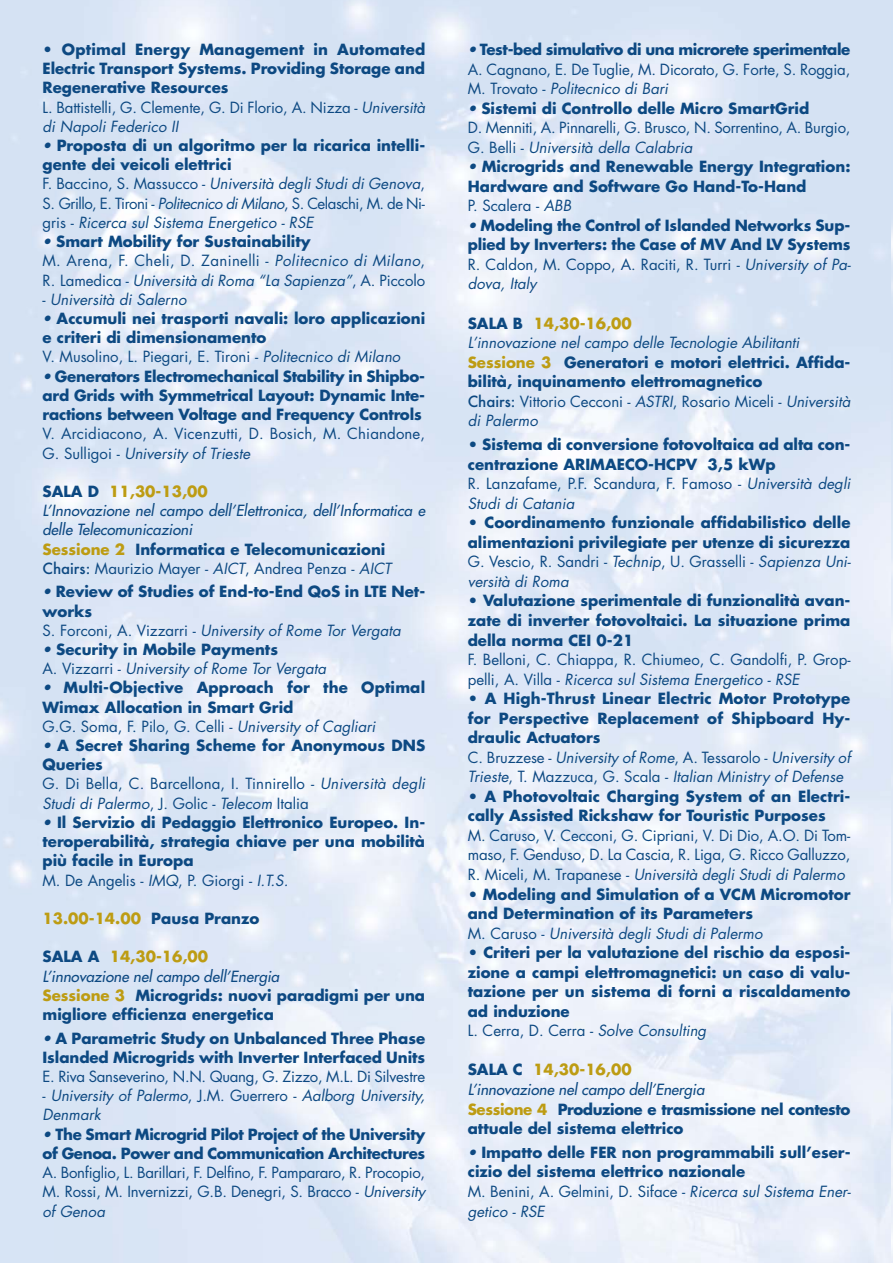
<style>
.page{position:relative;width:893px;height:1263px;background:#fff}
.page>*{position:absolute;margin:0;border:0;box-sizing:border-box;transform-origin:0 0}
.t1{font:700 15px/19.5px "Futura";color:#0d4982}
.t2{font:15px/19.5px "Futura";letter-spacing:-.01em;color:#0d4982;text-align:justify}
.t3{font:italic 15px/19.2px "Futura";color:#0d4982}
.t4{font:15px/19.2px "Futura";letter-spacing:.01em;color:#0d4982}
.t5{font:italic 15px/19.2px "Futura";color:#0d4982}
.t6{font:15px/19.2px "Futura";letter-spacing:.025em;color:#0d4982}
.t7{font:700 15px/19.5px "Futura";letter-spacing:-.025em;color:#0d4982}
.t8{font:700 15px/19.2px "Futura";letter-spacing:-.02em;color:#0d4982}
.t9{font:700 15px "Futura";color:#bd9c13}
.s1{font-weight:400}
.s2{font-weight:400;font-style:italic}
.s3{font-weight:700;font-style:normal}
.s4{font-style:normal}
.s5{font-style:italic}
.s6{font-weight:700}
.s7{font-weight:700;font-style:normal;color:#bd9c13}
.s8{font-weight:500;font-style:normal}
.s9{font-style:inherit}
.s10{color:#0d4982}
.s11{color:#bd9c13}
.s12{font-weight:500}
</style>
<div class="page">
<p class="t1" style="left:43px;top:41px;width:387px">• Optimal Energy Management in Automated Electric Transport Systems. Providing Storage and Regenerative Resources<br><span class="s1">L. Battistelli, G. Clemente, G. Di Florio, A. Nizza -</span> <span class="s2">Università di Napoli Federico II</span></p>
<p class="t3" style="left:43px;top:137px;width:384px">• <span class="s3">Proposta di un algoritmo per la ricarica intelli&shy;gente dei veicoli elettrici<br></span><span class="s4">F. B a c c i n o , S . Ma s s u c c o -</span> Università degli Studi di Genova<span class="s4">, S. Grillo, E. Tironi -</span> Politecnico diMilano<span class="s4">, S. Celaschi, M. de Ni&shy;g r i s -</span> Ricerca sul Sistema Energetico - RSE</p>
<p class="t6" style="left:43px;top:233px;width:384px"><span class="s5">•</span> <span class="s6">Smart Mobility for Sustainability<br></span>M. Arena, F. Cheli, D. Zaninelli - <span class="s5">Politecnico di Milano</span>,<br>R . La m ed i c a - <span class="s5">Università di Roma “La Sapienza”</span>, A . P i c c o l o</p>
<p class="t3" style="left:43px;top:291px;width:148px"><span class="s4">-</span> Università di Salerno</p>
<p class="t1" style="left:43px;top:310px;width:384px"><span class="s2">•</span> Accumuli nei trasporti navali: loro applicazioni e criteri di dimensionamento<br><span class="s1">V. Musolino, L. Piegari, E. Tironi -</span> <span class="s2">Politecnico di Milano</span></p>
<p class="t1" style="left:43px;top:368px;width:384px;text-align:justify"><span class="s2">•</span> Generators Electromechanical Stability in Shipbo&shy;ard Grids with Symmetrical Layout: Dynamic Inte&shy;ractions between Voltage and Frequency Controls</p>
<p class="t4" style="left:43px;top:425px;width:384px">V. Arcidiacono, A. Vicenzutti, D. Bosich, M. Chiandone,<br>G . S u l l i g o i - <span class="s5">University of Trieste</span></p>
<p class="t5" style="left:43px;top:483px;width:387px"><span class="s3">SALA D</span> <span class="s7">11,30-13,00<br></span>L’Innovazione nel campo dell’Elettronica, dell’Informatica e delle Telecomunicazioni<br><span class="s7">Sessione 2</span> <span class="s3">Informatica e Telecomunicazioni </span><span class="s8">Chairs:</span> <span class="s4">Maurizio Mayer -</span> <span class="s9">AICT</span><span class="s4">, Andrea Penza -</span> <span class="s9">AICT</span></p>
<p class="t1" style="left:43px;top:583px;width:384px"><span class="s2">•</span> Review of Studies of End-to-End QoS in LTE Net&shy;works<br><span class="s1">S . F o rc o n i , A . Vi zza r r i -</span> <span class="s2">University of Rome Tor Vergata</span></p>
<p class="t3" style="left:43px;top:641px;width:288px">• <span class="s3">Security in Mobile Payments<br></span><span class="s4">A . Vi zza r r i -</span> University of Rome Tor Vergata</p>
<p class="t1" style="left:43px;top:679px;width:384px"><span class="s2">•</span> Multi-Objective Approach for the Optimal<br>Wimax Allocation in Smart Grid<br><span class="s1">G.G. Soma, F. Pilo, G. Celli -</span> <span class="s2">University of Cagliari</span></p>
<p class="t4" style="left:43px;top:737px;width:387px"><span class="s5">•</span> <span class="s6">A Secret Sharing Scheme for Anonymous DNS Queries<br></span>G. Di Bella, C. Barcellona, I. Tinnirello - <span class="s5">Università degli Studi di Palermo</span>, J . G o l i c - <span class="s5">Telecom</span> I ta l i a</p>
<p class="t1" style="left:43px;top:814px;width:384px"><span class="s2">•</span> Il Servizio di Pedaggio Elettronico Europeo. In&shy;teroperabilità, strategia chiave per una mobilità più facile in Europa<br><span class="s1">M. De Angelis -</span> <span class="s2">IMQ</span><span class="s1">, P. Giorgi -</span> <span class="s2">I.T.S.</span></p>
<p class="t9" style="left:43px;top:911px;width:218px">13.00-14.00 <span class="s10">Pausa Pranzo</span></p>
<p class="t1" style="left:43px;top:948px;width:384px">SALA A <span class="s11">14,30-16,00<br></span><span class="s2">L’innovazione nel campo dell’Energia<br></span><span class="s11">Sessione 3</span> Microgrids: nuovi paradigmi per una migliore efficienza energetica</p>
<p class="t1" style="left:43px;top:1030px;width:384px"><span class="s2">•</span> A Parametric Study on Unbalanced Three Phase<br>Islanded Microgrids with Inverter Interfaced Units</p>
<p class="t2" style="left:43px;top:1068px;width:384px">E. Riva Sanseverino, N.N. Quang, G. Zizzo, M.L. Di Silvestre</p>
<p class="t3" style="left:43px;top:1087px;width:387px"><span class="s4">-</span> University of Palermo<span class="s4">, J . M . G u e r re ro -</span> Aalborg University,<br>Denmark</p>
<p class="t8" style="left:43px;top:1126px;width:384px"><span class="s2">•</span> The Smart Microgrid Pilot Project of the University of Genoa. Power and Communication Architectures</p>
<p class="t2" style="left:43px;top:1164px;width:384px">A. Bonfiglio, L. Barillari, F. Delfino, F. Pampararo, R. Procopio, M. Rossi, M. Invernizzi, G.B. Denegri, S. Bracco - <span class="s5">University of Genoa</span></p>
<p class="t2" style="left:468px;top:41px;width:384px"><span class="s5">•</span> <span class="s6">Test-bed simulativo di una microrete sperimentale </span>A. Cagnano, E. De Tuglie, M. Dicorato, G. Forte, S. Roggia, M . Trova to - <span class="s5">Politecnico di Bari</span></p>
<p class="t2" style="left:468px;top:100px;width:384px;text-align:left"><span class="s5">•</span> <span class="s6">Sistemi di Controllo delle Micro SmartGrid<br></span>D. Menniti, A. Pinnarelli, G. Brusco, N. Sorrentino, A. Burgio,<br>G . B e l l i - <span class="s5">Università della Calabria</span></p>
<p class="t1" style="left:468px;top:158px;width:384px"><span class="s2">•</span> Microgrids and Renewable Energy Integration:<br>Hardware and Software Go Hand-To-Hand<br><span class="s1">P. Scalera -</span> <span class="s2">ABB</span></p>
<p class="t1" style="left:468px;top:217px;width:387px"><span class="s2">•</span> Modeling the Control of Islanded Networks Sup&shy;plied by Inverters: the Case of MV And LV Systems <span class="s1">R. Caldon, M. Coppo, A. Raciti, R. Turri -</span> <span class="s2">University of Pa&shy;dova, Italy</span></p>
<p class="t1" style="left:468px;top:314px;width:387px">SALA B <span class="s11">14,30-16,00<br></span><span class="s2">L’innovazione nel campo delle Tecnologie Abilitanti </span><span class="s11">Sessione 3</span> Generatori e motori elettrici. Affida&shy;bilità, inquinamento elettromagnetico<br><span class="s12">Chairs:</span> <span class="s1">Vittorio Cecconi -</span> <span class="s2">ASTRI</span><span class="s1">, Rosario Miceli -</span> <span class="s2">Università di Palermo</span></p>
<p class="t1" style="left:468px;top:436px;width:387px">• Sistema di conversione fotovoltaica ad alta con&shy;centrazione ARIMAECO-HCPV 3,5 kWp<br><span class="s1">R. Lanzafame, P.F. Scandura, F. Famoso -</span> <span class="s2">Università degli Studi di Catania</span></p>
<p class="t1" style="left:468px;top:514px;width:387px">• Coordinamento funzionale affidabilistico delle alimentazioni privilegiate per utenze di sicurezza <span class="s1">G. Vescio, R. Sandri -</span> <span class="s2">Technip</span><span class="s1">, U. Grasselli -</span> <span class="s2">Sapienza Uni&shy;versità di Roma</span></p>
<p class="t1" style="left:468px;top:592px;width:384px;text-align:justify">• Valutazione sperimentale di funzionalità avan&shy;zate di inverter fotovoltaici. La situazione prima della norma CEI 0-21</p>
<p class="t2" style="left:468px;top:651px;width:384px">F. Belloni, C. Chiappa, R. Chiumeo, C. Gandolfi, P. Grop&shy;p e l l i , A . Vi l l a - <span class="s5">Ricerca sul Sistema Energetico - RSE</span></p>
<p class="t1" style="left:468px;top:690px;width:384px">• A High-Thrust Linear Electric Motor Prototype for Perspective Replacement of Shipboard Hy&shy;draulic Actuators<br><span class="s1">C . B r u zzes e -</span> <span class="s2">University of Rome</span><span class="s1">, A . Tes s a ro l o -</span> <span class="s2">University of Trieste</span><span class="s1">, T. M a zz u c a , G . S c a l a -</span> <span class="s2">Italian Ministry of Defense</span></p>
<p class="t1" style="left:468px;top:788px;width:384px">• A Photovoltaic Charging System of an Electri&shy;cally Assisted Rickshaw for Touristic Purposes</p>
<p class="t2" style="left:468px;top:827px;width:384px">M. Caruso, V. Cecconi, G. Cipriani, V. Di Dio, A.O. Di Tom&shy;maso, F. Genduso, D. La Cascia, R. Liga, G. Ricco Galluzzo, R . M i c e l i , M . Tra p a n es e - <span class="s5">Università degli Studi di Palermo</span></p>
<p class="t1" style="left:468px;top:885px;width:384px">• Modeling and Simulation of a VCM Micromotor and Determination of its Parameters<br><span class="s1">M . C a r u s o -</span> <span class="s2">Università degli Studi di Palermo</span></p>
<p class="t1" style="left:468px;top:944px;width:384px">• Criteri per la valutazione del rischio da esposi&shy;zione a campi elettromagnetici: un caso di valu&shy;tazione per un sistema di forni a riscaldamento ad induzione<br><span class="s1">L . C e r ra , D . C e r ra -</span> <span class="s2">Solve Consulting</span></p>
<p class="t7" style="left:468px;top:1061px;width:384px">SALA C <span class="s11">14,30-16,00<br></span><span class="s2">L’innovazione nel campo dell’Energia<br></span><span class="s11">Sessione 4</span> Produzione e trasmissione nel contesto attuale del sistema elettrico</p>
<p class="t1" style="left:468px;top:1144px;width:386px"><span class="s2">•</span> Impatto delle FER non programmabili sull’eser&shy;cizio del sistema elettrico nazionale<br><span class="s1">M. Benini, A. Gelmini, D. Siface -</span> <span class="s2">Ricerca sul Sistema Ener&shy;getico - RSE</span></p>
</div>
